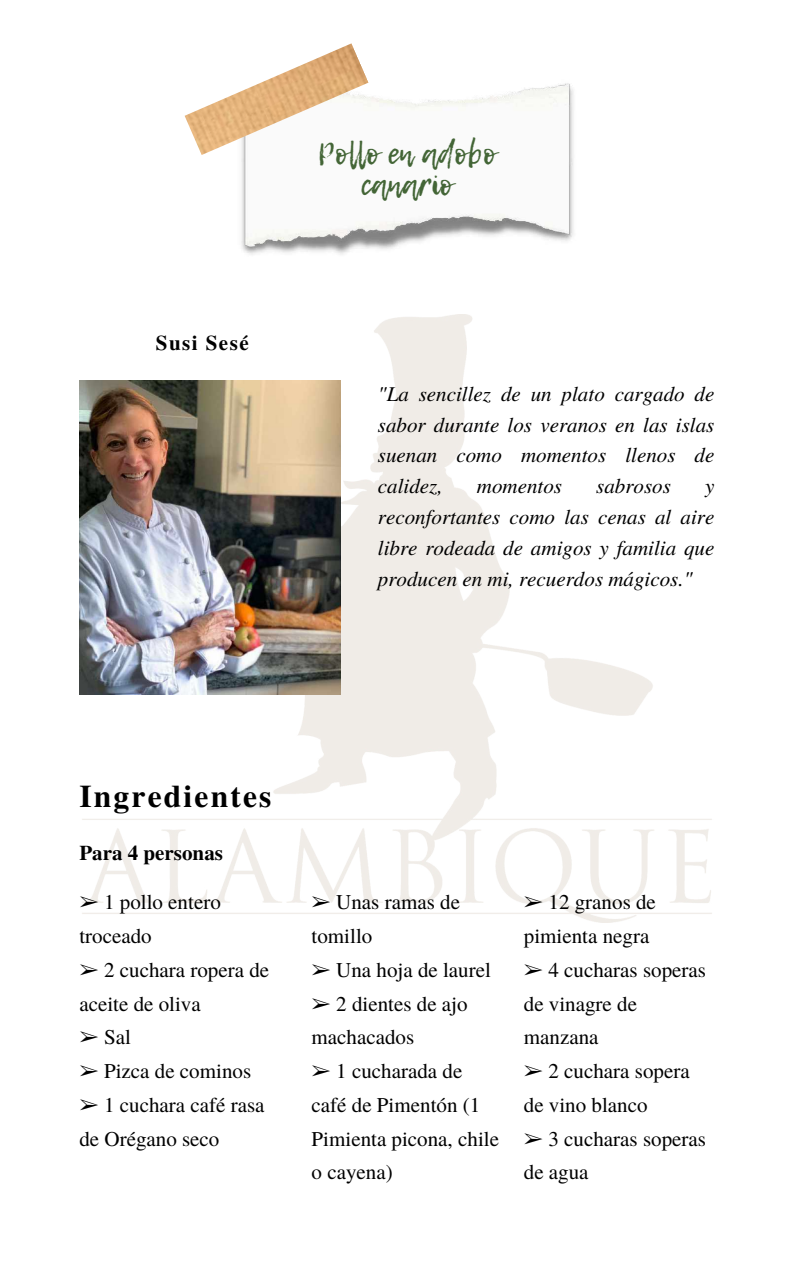
<style>
.page{position:relative;width:794px;height:1266px;background:#fff}
.page>*{position:absolute;margin:0;border:0;box-sizing:border-box;transform-origin:0 0}
.t1{font:700 31.5px "Te X Gyre Termes";letter-spacing:.07em;color:#000}
.t2{font:30px/31.5px "Lemon Tuesday";color:#436536;text-align:center}
.t3{font:21px/33.8px "Te X Gyre Termes";color:#000}
.t4{font:italic 21px/30.9px "Te X Gyre Termes";color:#000;text-align:justify}
.t5{font:700 21px "Te X Gyre Termes";color:#000}
.t6{font:700 21px "Te X Gyre Termes";letter-spacing:.07em;color:#000}
.s1{font-family:"Free Serif"}
</style>
<div class="page">
<img style="left:79px;top:314px;width:633px;height:608px">
<img style="left:79px;top:380px;width:261px;height:314px">
<img style="left:241px;top:82px;width:333px;height:173px">
<img style="left:184px;top:44px;width:184px;height:111px">
<p class="t6" style="left:156px;top:327px;width:94px">Susi Sesé</p>
<h2 class="t2" style="left:317px;top:137px;width:180px">Pollo en adobo canario</h2>
<p class="t4" style="left:377px;top:377px;width:338px">"La sencillez de un plato cargado de sabor durante los veranos en las islas suenan como momentos llenos de calidez,</p>
<p class="t4" style="left:476px;top:469px;width:87px">momentos</p>
<p class="t4" style="left:596px;top:469px;width:76px">sabrosos</p>
<p class="t4" style="left:377px;top:469px;width:338px;text-indent:327px">y reconfortantes como las cenas al aire libre rodeada de amigos y familia que producen en mi, recuerdos mágicos."</p>
<h1 class="t1" style="left:79px;top:771px;width:193px">Ingredientes</h1>
<p class="t5" style="left:79px;top:836px;width:145px">Para 4 personas</p>
<p class="t3" style="left:79px;top:884px;width:143px"><span class="s1">➢</span> 1 pollo entero troceado</p>
<p class="t3" style="left:79px;top:952px;width:191px"><span class="s1">➢</span> 2 cuchara ropera de aceite de oliva</p>
<p class="t3" style="left:79px;top:1019px;width:53px"><span class="s1">➢</span> Sal</p>
<p class="t3" style="left:79px;top:1053px;width:173px"><span class="s1">➢</span> Pizca de cominos</p>
<p class="t3" style="left:79px;top:1087px;width:186px"><span class="s1">➢</span> 1 cuchara café rasa de Orégano seco</p>
<p class="t3" style="left:311px;top:884px;width:150px"><span class="s1">➢</span> Unas ramas de tomillo</p>
<p class="t3" style="left:311px;top:952px;width:181px"><span class="s1">➢</span> Una hoja de laurel</p>
<p class="t3" style="left:311px;top:985px;width:157px"><span class="s1">➢</span> 2 dientes de ajo machacados</p>
<p class="t3" style="left:311px;top:1053px;width:189px"><span class="s1">➢</span> 1 cucharada de café de Pimentón (1<br>Pimienta picona, chile o cayena)</p>
<p class="t3" style="left:523px;top:884px;width:133px"><span class="s1">➢</span> 12 granos de pimienta negra</p>
<p class="t3" style="left:523px;top:952px;width:184px"><span class="s1">➢</span> 4 cucharas soperas de vinagre de manzana</p>
<p class="t3" style="left:523px;top:1053px;width:167px"><span class="s1">➢</span> 2 cuchara sopera de vino blanco</p>
<p class="t3" style="left:523px;top:1120px;width:184px"><span class="s1">➢</span> 3 cucharas soperas de agua</p>
</div>
